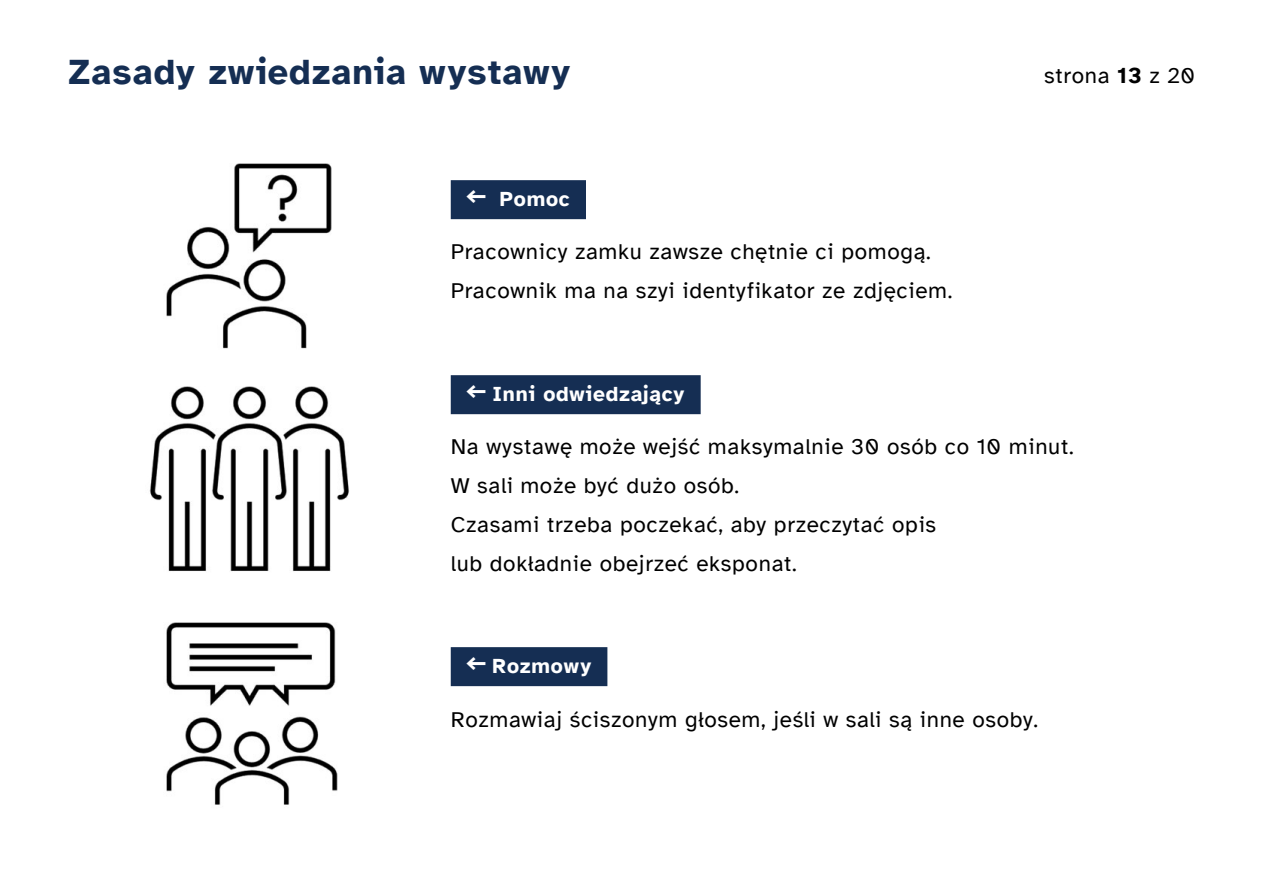
<style>
.page{position:relative;width:1263px;height:893px;background:#fff}
.page>*{position:absolute;margin:0;border:0;box-sizing:border-box;transform-origin:0 0}
.t1{font:700 36px "Atkinson Hyperlegible";letter-spacing:.03em;color:#152e53}
.t2{font:22.5px/39px "Atkinson Hyperlegible";letter-spacing:.03em;color:#000}
.t3{font:700 21px "Atkinson Hyperlegible";letter-spacing:.04em;color:#fff}
.s1{font-weight:700}
.s2{font-family:"GT Walsheim";font-size:27px}
</style>
<div class="page">
<img style="left:149px;top:386px;width:200px;height:186px">
<img style="left:166px;top:622px;width:172px;height:183px">
<img style="left:166px;top:163px;width:166px;height:186px">
<div style="left:451px;top:180px;width:135px;height:39px;background:#152e53"></div>
<div style="left:451px;top:375px;width:250px;height:39px;background:#152e53"></div>
<div style="left:451px;top:647px;width:156px;height:39px;background:#152e53"></div>
<h1 class="t1" style="left:68px;top:51px;width:504px">Zasady zwiedzania wystawy</h1>
<p class="t2" style="left:1044px;top:56px;width:152px">strona <span class="s1">13</span> z 20</p>
<p class="t3" style="left:468px;top:187px;width:104px"><span class="s2">←</span> Pomoc</p>
<p class="t2" style="left:451px;top:232px;width:503px">Pracownicy zamku zawsze chętnie ci pomogą.<br>Pracownik ma na szyi identyfikator ze zdjęciem.</p>
<p class="t3" style="left:468px;top:382px;width:218px"><span class="s2">←</span> Inni odwiedzający</p>
<p class="t2" style="left:451px;top:427px;width:624px">Na wystawę może wejść maksymalnie 30 osób co 10 minut.<br>W sali może być dużo osób.<br>Czasami trzeba poczekać, aby przeczytać opis<br>lub dokładnie obejrzeć eksponat.</p>
<p class="t3" style="left:468px;top:654px;width:125px"><span class="s2">←</span> Rozmowy</p>
<p class="t2" style="left:451px;top:700px;width:589px">Rozmawiaj ściszonym głosem, jeśli w sali są inne osoby.</p>
</div>
